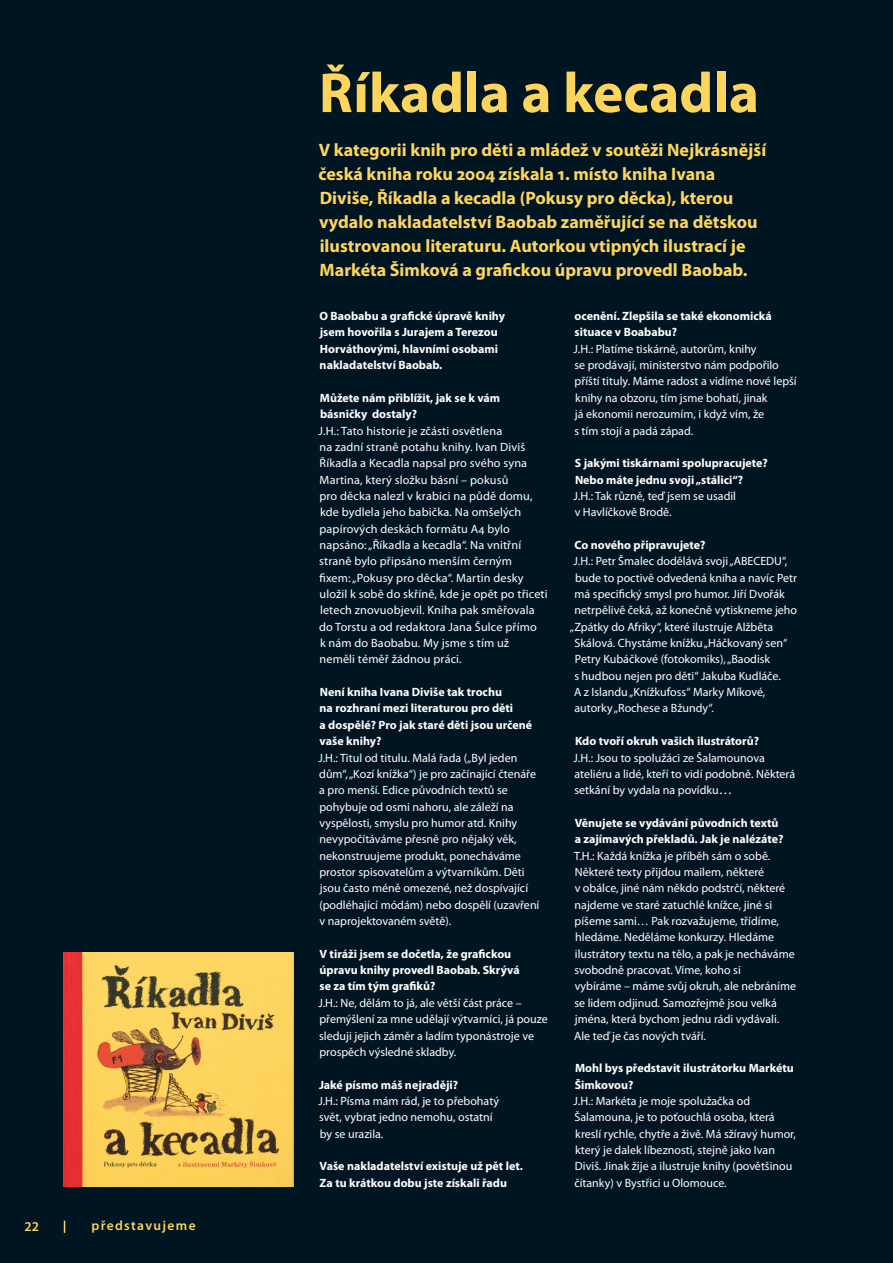
<style>
.page{position:relative;width:893px;height:1263px;background:#001522}
.page>*{position:absolute;margin:0;border:0;box-sizing:border-box;transform-origin:0 0}
.t1{font:700 57px "Myriad Pro";color:#fed55c}
.t2{font:700 18px/24px "Myriad Pro";color:#fed55c}
.t3{font:600 13.5px "Myriad Pro";letter-spacing:.1em;color:#fed55c}
.t4{font:12px/16.4px "Myriad Pro";color:#fff}
.t5{font:700 12px/16.4px "Myriad Pro";color:#fff}
.s1{font-size:13.5px}
</style>
<div class="page">
<svg style="left:64px;top:1220px;width:1px;height:13px"></svg>
<img style="left:64px;top:952px;width:229px;height:235px">
<p class="t3" style="left:25px;top:1218px;width:16px">22</p>
<p class="t3" style="left:91px;top:1217px;width:106px">představujeme</p>
<h1 class="t1" style="left:319px;top:56px;width:442px">Říkadla a kecadla</h1>
<p class="t2" style="left:318px;top:137px;width:449px">V kategorii knih pro děti a mládež v soutěži Nejkrásnější česká kniha roku 2004 získala 1. místo kniha Ivana Diviše, Říkadla a kecadla (Pokusy pro děcka), kterou vydalo nakladatelství Baobab zaměřující se na dětskou ilustrovanou literaturu. Autorkou vtipných ilustrací je Markéta Šimková a grafickou úpravu provedl Baobab.</p>
<p class="t5" style="left:319px;top:307px;width:187px">O Baobabu a grafické úpravě knihy jsem hovořila s Jurajem a Terezou<br>Horváthovými, hlavními osobami nakladatelství Baobab.</p>
<p class="t5" style="left:320px;top:389px;width:182px">Můžete nám přiblížit, jak se k vám básničky dostaly?</p>
<p class="t4" style="left:318px;top:422px;width:231px">J.H.: Tato historie je zčásti osvětlena<br>na zadní straně potahu knihy. Ivan Diviš Říkadla a Kecadla napsal pro svého syna Martina, který složku básní – pokusů<br>pro děcka nalezl v krabici na půdě domu, kde bydlela jeho babička. Na omšelých papírových deskách formátu A4 bylo napsáno: „Říkadla a kecadla“. Na vnitřní straně bylo připsáno menším černým<br>fixem: „Pokusy pro děcka“. Martin desky uložil k sobě do skříně, kde je opět po třiceti letech znovuobjevil. Kniha pak směřovala do Torstu a od redaktora Jana Šulce přímo<br>k nám do Baobabu. My jsme s tím už<br>neměli téměř žádnou práci.</p>
<p class="t5" style="left:320px;top:683px;width:214px">Není kniha Ivana Diviše tak trochu<br>na rozhraní mezi literaturou pro děti<br>a dospělé? Pro jak staré děti jsou určené vaše knihy?</p>
<p class="t4" style="left:318px;top:749px;width:222px">J.H.: Titul od titulu. Malá řada („Byl jeden dům“, „Kozí knížka“) je pro začínající čtenáře a pro menší. Edice původních textů se pohybuje od osmi nahoru, ale záleží na vyspělosti, smyslu pro humor atd. Knihy nevypočítáváme přesně pro nějaký věk, nekonstruujeme produkt, ponecháváme prostor spisovatelům a výtvarníkům. Děti jsou často méně omezené, než dospívající (podléhající módám) nebo dospělí (uzavření v naprojektovaném světě).</p>
<p class="t5" style="left:319px;top:945px;width:202px">V tiráži jsem se dočetla, že grafickou úpravu knihy provedl Baobab. Skrývá se za tím tým grafiků?</p>
<p class="t4" style="left:318px;top:994px;width:231px">J.H.: Ne, dělám to já, ale větší část práce – přemýšlení za mne udělají výtvarníci, já pouze sleduji jejich záměr a ladím typonástroje ve prospěch výsledné skladby.</p>
<p class="t5" style="left:319px;top:1076px;width:141px">Jaké písmo máš nejraději?</p>
<p class="t4" style="left:318px;top:1092px;width:182px">J.H.: Písma mám rád, je to přebohatý svět, vybrat jedno nemohu, ostatní by se urazila.</p>
<p class="t5" style="left:320px;top:1158px;width:205px">Vaše nakladatelství existuje už pět let.<br>Za tu krátkou dobu jste získali řadu</p>
<p class="t5" style="left:574px;top:307px;width:199px">ocenění. Zlepšila se také ekonomická situace v Boababu?</p>
<p class="t4" style="left:574px;top:340px;width:225px">J.H.: Platíme tiskárně, autorům, knihy<br>se prodávají, ministerstvo nám podpořilo příští tituly. Máme radost a vidíme nové lepší knihy na obzoru, tím jsme bohatí, jinak<br>já ekonomii nerozumím, i když vím, že<br>s tím stojí a padá západ.</p>
<p class="t5" style="left:575px;top:455px;width:195px">S jakými tiskárnami spolupracujete?<br>Nebo máte jednu svoji„stálici“?</p>
<p class="t4" style="left:574px;top:487px;width:164px">J.H.: Tak různě, teď jsem se usadil v Havlíčkově Brodě.</p>
<p class="t5" style="left:575px;top:536px;width:133px">Co nového připravujete?</p>
<p class="t4" style="left:574px;top:553px;width:215px">J.H.: Petr Šmalec dodělává svoji „ABECEDU“,</p>
<p class="t4" style="left:575px;top:569px;width:223px">bude to poctivě odvedená kniha a navíc Petr</p>
<p class="t4" style="left:575px;top:586px;width:212px">má specifický smysl pro humor. Jiří Dvořák</p>
<p class="t4" style="left:575px;top:602px;width:224px">netrpělivě čeká, až konečně vytiskneme jeho</p>
<p class="t4" style="left:570px;top:618px;width:205px">„Zpátky do Afriky“, které ilustruje Alžběta</p>
<p class="t4" style="left:574px;top:635px;width:214px">Skálová. Chystáme knížku „Háčkovaný sen“</p>
<p class="t4" style="left:575px;top:651px;width:197px">Petry Kubáčkové (fotokomiks), „Baodisk</p>
<p class="t4" style="left:574px;top:667px;width:208px">s hudbou nejen pro děti“ Jakuba Kudláče.</p>
<p class="t4" style="left:574px;top:684px;width:193px">A z Islandu „Knížkufoss“ Marky Míkové,</p>
<p class="t4" style="left:574px;top:700px;width:141px">autorky „Rochese a Bžundy“.</p>
<p class="t5" style="left:575px;top:732px;width:185px">Kdo tvoří okruh vašich ilustrátorů?</p>
<p class="t4" style="left:574px;top:749px;width:223px">J.H.: Jsou to spolužáci ze Šalamounova ateliéru a lidé, kteří to vidí podobně. Některá setkání by vydala na povídku<span class="s1">…</span></p>
<p class="t5" style="left:575px;top:814px;width:210px">Věnujete se vydávání původních textů a zajímavých překladů. Jak je nalézáte?</p>
<p class="t4" style="left:574px;top:847px;width:223px">T.H.: Každá knížka je příběh sám o sobě.<br>Některé texty přijdou mailem, některé<br>v obálce, jiné nám někdo podstrčí, některé najdeme ve staré zatuchlé knížce, jiné si píšeme sami… Pak rozvažujeme, třídíme, hledáme. Neděláme konkurzy. Hledáme ilustrátory textu na tělo, a pak je necháváme svobodně pracovat. Víme, koho si<br>vybíráme – máme svůj okruh, ale nebráníme se lidem odjinud. Samozřejmě jsou velká jména, která bychom jednu rádi vydávali.<br>Ale teď je čas nových tváří.</p>
<p class="t5" style="left:575px;top:1059px;width:221px">Mohl bys představit ilustrátorku Markétu<br>Šimkovou?</p>
<p class="t4" style="left:574px;top:1092px;width:224px">J.H.: Markéta je moje spolužačka od Šalamouna, je to poťouchlá osoba, která kreslí rychle, chytře a živě. Má sžíravý humor, který je dalek líbeznosti, stejně jako Ivan Diviš. Jinak žije a ilustruje knihy (povětšinou čítanky) v Bystřici u Olomouce.</p>
</div>
